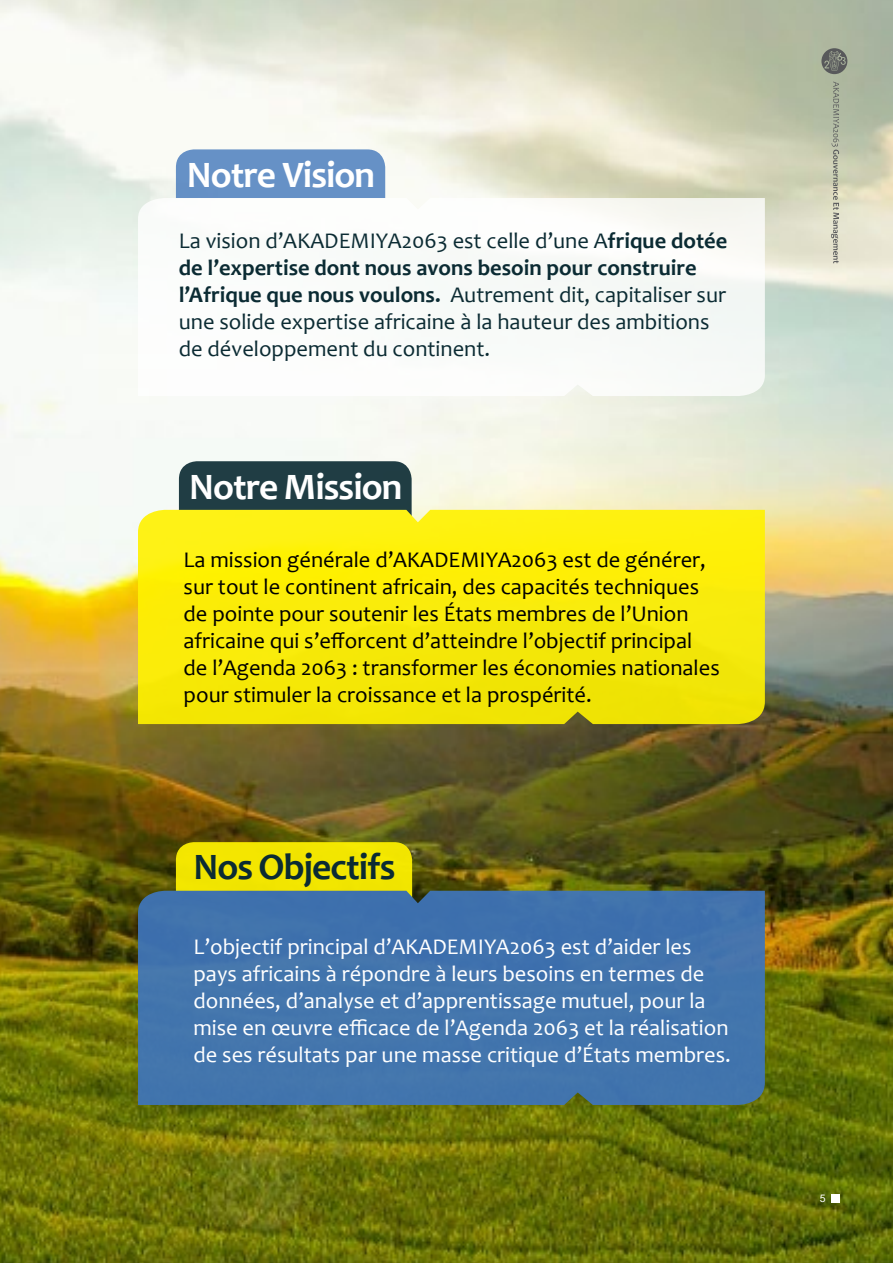
<style>
.page{position:relative;width:893px;height:1263px;background:#fff}
.page>*{position:absolute;margin:0;border:0;box-sizing:border-box;transform-origin:0 0}
.t1{font:700 37.5px "Candara";letter-spacing:-.025em;color:#fff}
.t2{font:700 37.5px "Candara";letter-spacing:-.025em;color:#0b2b33}
.t3{font:22.5px/27px "Candara";color:#000}
.t4{font:22.5px/27px "Candara";color:#fff}
.t5{font:22.5px/27px "Candara";color:#0b2b33}
.t6{font:10.5px "Arial";color:#fff}
.s1{font-weight:700}
</style>
<div class="page">
<img style="left:0;top:0;width:893px;height:1263px">
<div style="left:179px;top:461px;width:233px;height:80px;background:#203d44;border-radius:18px"></div>
<svg style="left:138px;top:510px;width:627px;height:214px;background:#f8eb09"></svg>
<div style="left:176px;top:842px;width:236px;height:80px;background:#f2e600;border-radius:18px"></div>
<div style="left:138px;top:891px;width:627px;height:214px;background:#4274ad"></div>
<div style="left:176px;top:149px;width:209px;height:81px;background:#6691c6;border-radius:18px"></div>
<svg style="left:138px;top:198px;width:627px;height:198px"></svg>
<div style="left:831px;top:1194px;width:8px;height:9px;background:#fff"></div>
<svg style="left:821px;top:48px;width:26px;height:26px"></svg>
<svg style="left:831px;top:82px;width:8px;height:181px"></svg>
<h1 class="t1" style="left:187px;top:152px;width:190px">Notre Vision</h1>
<p class="t5" style="left:179px;top:227px;width:550px">La vision d’AKADEMIYA2063 est celle d’une A<span class="s1">frique dotée de l’expertise dont nous avons besoin pour construire l’Afrique que nous voulons.</span> Autrement dit, capitaliser sur une solide expertise africaine à la hauteur des ambitions de développement du continent.</p>
<h1 class="t1" style="left:189px;top:463px;width:215px">Notre Mission</h1>
<p class="t3" style="left:184px;top:546px;width:538px">La mission générale d’AKADEMIYA2063 est de générer, sur tout le continent africain, des capacités techniques de pointe pour soutenir les États membres de l’Union africaine qui s’efforcent d’atteindre l’objectif principal de l’Agenda 2063 : transformer les économies nationales pour stimuler la croissance et la prospérité.</p>
<h1 class="t2" style="left:194px;top:843px;width:203px">Nos Objectifs</h1>
<p class="t4" style="left:193px;top:933px;width:539px">L’objectif principal d’AKADEMIYA2063 est d’aider les pays africains à répondre à leurs besoins en termes de données, d’analyse et d’apprentissage mutuel, pour la mise en œuvre efficace de l’Agenda 2063 et la réalisation de ses résultats par une masse critique d’États membres.</p>
<p class="t6" style="left:820px;top:1191px;width:7px">5</p>
</div>
